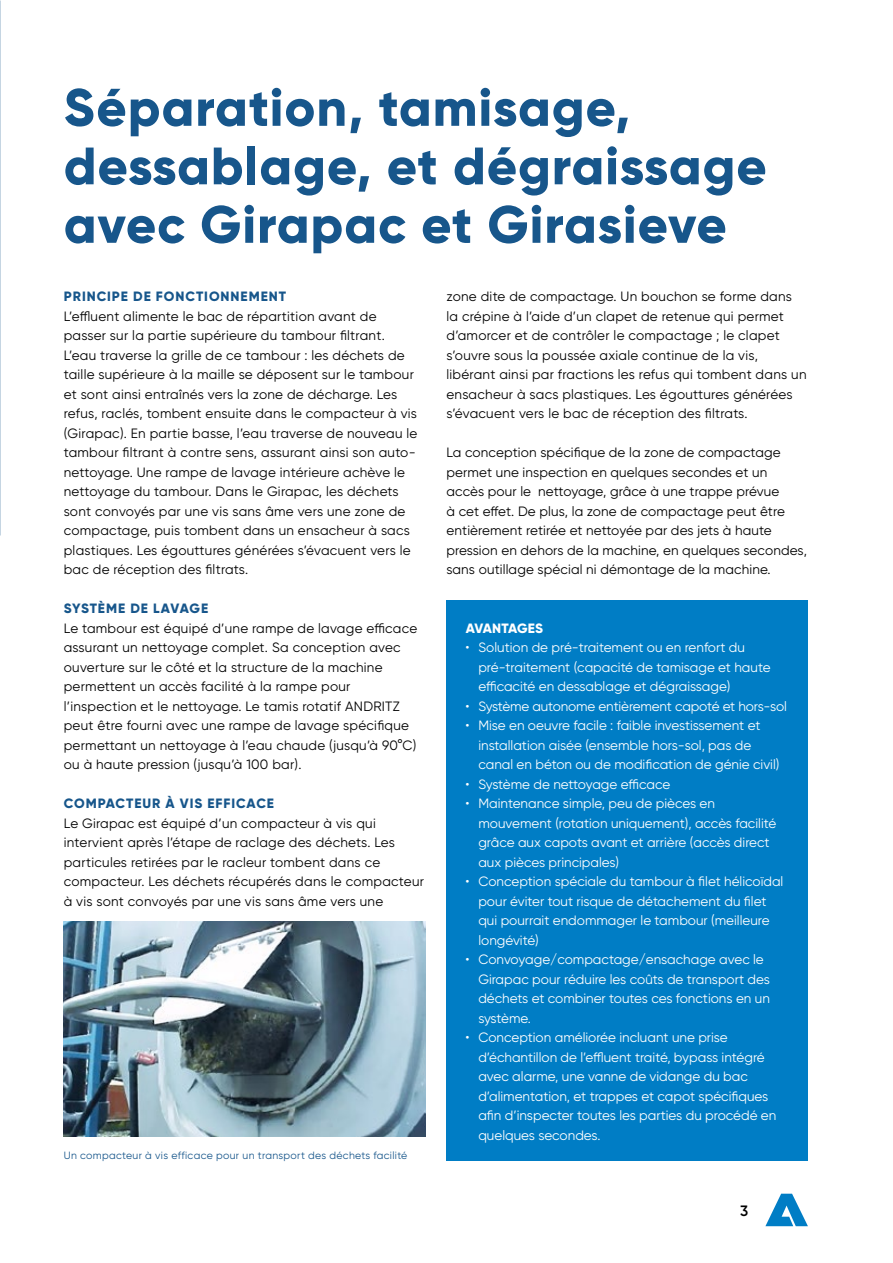
<style>
.page{position:relative;width:893px;height:1263px;background:#fff}
.page>*{position:absolute;margin:0;border:0;box-sizing:border-box;transform-origin:0 0}
.t1{font:800 52.5px/58.5px "Gilroy";letter-spacing:.02em;color:#17568b}
.t2{font:600 15px "Gilroy";color:#000}
.t3{font:13.5px/19.5px "Gilroy";letter-spacing:.02em;color:#000}
.t4{font:13.5px/19.5px "Gilroy";color:#fff}
.t5{font:800 13.5px "Gilroy";letter-spacing:.07em;color:#17568b}
.t6{font:800 13.5px "Gilroy";letter-spacing:-.005em;color:#fff}
.t7{font:10.5px "Gilroy";letter-spacing:.03em;color:#17568b}
</style>
<div class="page">
<svg style="left:765px;top:1194px;width:43px;height:32px"></svg>
<img style="left:0;top:506px;width:1px;height:757px">
<img style="left:64px;top:921px;width:361px;height:215px">
<div style="left:446px;top:600px;width:362px;height:561px;background:#007dc5"></div>
<h1 class="t1" style="left:64px;top:78px;width:704px">Séparation, tamisage, dessablage, et dégraissage avec Girapac et Girasieve</h1>
<p class="t5" style="left:64px;top:288px;width:224px">PRINCIPE DE FONCTIONNEMENT</p>
<p class="t3" style="left:64px;top:306px;width:355px">L’effluent alimente le bac de répartition avant de passer sur la partie supérieure du tambour filtrant.<br>L’eau traverse la grille de ce tambour : les déchets de taille supérieure à la maille se déposent sur le tambour et sont ainsi entraînés vers la zone de décharge. Les refus, raclés, tombent ensuite dans le compacteur à vis (Girapac). En partie basse, l’eau traverse de nouveau le tambour filtrant à contre sens, assurant ainsi son auto&shy;nettoyage. Une rampe de lavage intérieure achève le nettoyage du tambour. Dans le Girapac, les déchets sont convoyés par une vis sans âme vers une zone de compactage, puis tombent dans un ensacheur à sacs plastiques. Les égouttures générées s’évacuent vers le bac de réception des filtrats.</p>
<p class="t5" style="left:64px;top:600px;width:146px">SYSTÈME DE LAVAGE</p>
<p class="t3" style="left:64px;top:618px;width:355px">Le tambour est équipé d’une rampe de lavage efficace assurant un nettoyage complet. Sa conception avec ouverture sur le côté et la structure de la machine permettent un accès facilité à la rampe pour l’inspection et le nettoyage. Le tamis rotatif ANDRITZ peut être fourni avec une rampe de lavage spécifique permettant un nettoyage à l’eau chaude (jusqu’à 90°C) ou à haute pression (jusqu’à 100 bar).</p>
<p class="t5" style="left:64px;top:795px;width:212px">COMPACTEUR À VIS EFFICACE</p>
<p class="t3" style="left:64px;top:813px;width:362px">Le Girapac est équipé d’un compacteur à vis qui intervient après l’étape de raclage des déchets. Les particules retirées par le racleur tombent dans ce compacteur. Les déchets récupérés dans le compacteur à vis sont convoyés par une vis sans âme vers une</p>
<p class="t3" style="left:446px;top:287px;width:362px">zone dite de compactage. Un bouchon se forme dans la crépine à l’aide d’un clapet de retenue qui permet d’amorcer et de contrôler le compactage ; le clapet s’ouvre sous la poussée axiale continue de la vis, libérant ainsi par fractions les refus qui tombent dans un ensacheur à sacs plastiques. Les égouttures générées s’évacuent vers le bac de réception des filtrats.</p>
<p class="t3" style="left:446px;top:442px;width:362px">La conception spécifique de la zone de compactage permet une inspection en quelques secondes et un accès pour le nettoyage, grâce à une trappe prévue<br>à cet effet. De plus, la zone de compactage peut être entièrement retirée et nettoyée par des jets à haute pression en dehors de la machine, en quelques secondes, sans outillage spécial ni démontage de la machine.</p>
<p class="t6" style="left:466px;top:620px;width:79px">AVANTAGES</p>
<p class="t4" style="left:478px;top:638px;width:294px;text-indent:-13px">• Solution de pré-traitement ou en renfort du pré-traitement (capacité de tamisage et haute efficacité en dessablage et dégraissage)</p>
<p class="t4" style="left:466px;top:696px;width:323px">• Système autonome entièrement capoté et hors-sol</p>
<p class="t4" style="left:478px;top:716px;width:303px;text-indent:-13px">• Mise en oeuvre facile : faible investissement et installation aisée (ensemble hors-sol, pas de canal en béton ou de modification de génie civil)</p>
<p class="t4" style="left:466px;top:774px;width:206px">• Système de nettoyage efficace</p>
<p class="t4" style="left:478px;top:794px;width:299px;text-indent:-13px">• Maintenance simple, peu de pièces en mouvement (rotation uniquement), accès facilité grâce aux capots avant et arrière (accès direct aux pièces principales)</p>
<p class="t4" style="left:478px;top:872px;width:307px;text-indent:-13px">• Conception spéciale du tambour à filet hélicoïdal pour éviter tout risque de détachement du filet qui pourrait endommager le tambour (meilleure longévité)</p>
<p class="t4" style="left:478px;top:950px;width:293px;text-indent:-13px">• Convoyage/compactage/ensachage avec le Girapac pour réduire les coûts de transport des déchets et combiner toutes ces fonctions en un système.</p>
<p class="t4" style="left:478px;top:1028px;width:299px;text-indent:-13px">• Conception améliorée incluant une prise d’échantillon de l’effluent traité, bypass intégré avec alarme, une vanne de vidange du bac d’alimentation, et trappes et capot spécifiques afin d’inspecter toutes les parties du procédé en quelques secondes.</p>
<p class="t7" style="left:64px;top:1149px;width:345px">Un compacteur à vis efficace pour un transport des déchets facilité</p>
<p class="t2" style="left:740px;top:1201px;width:10px">3</p>
</div>
